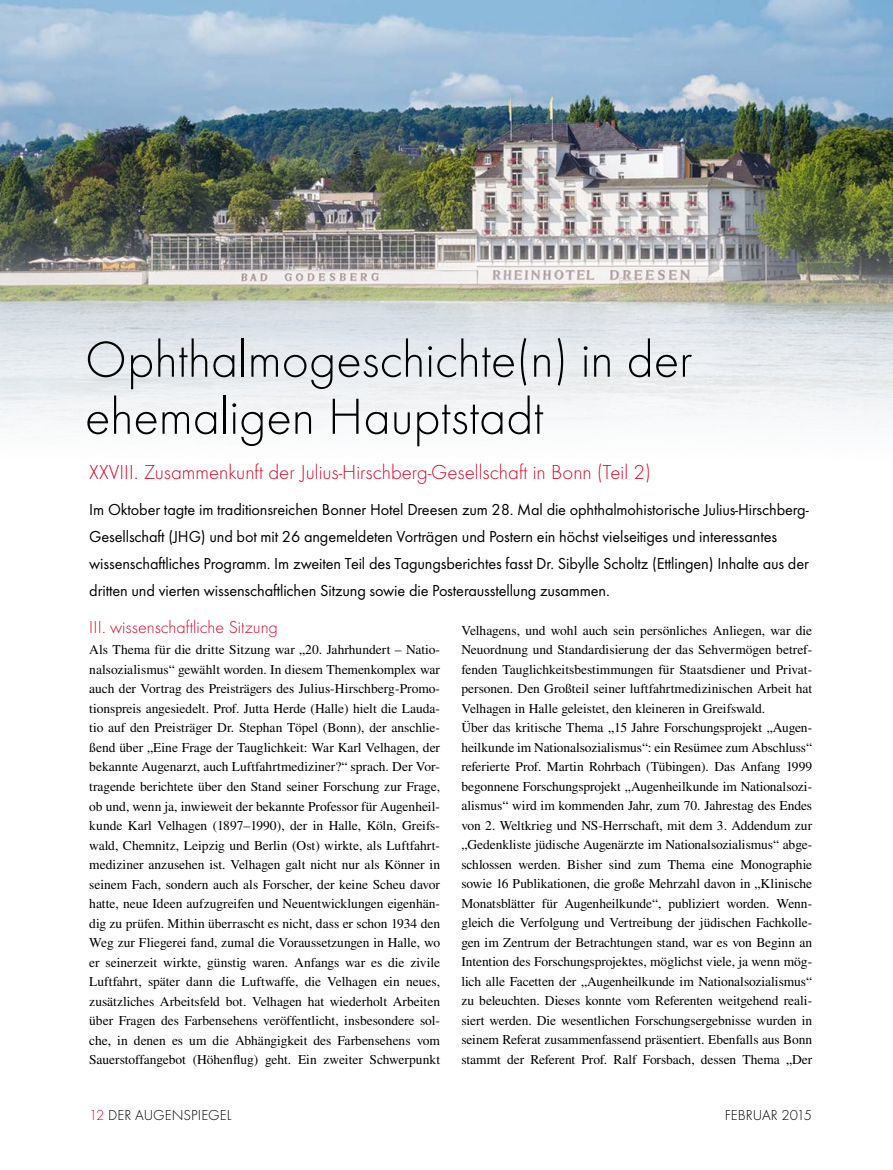
<style>
.page{position:relative;width:893px;height:1170px;background:#fff}
.page>*{position:absolute;margin:0;border:0;box-sizing:border-box;transform-origin:0 0}
.t1{font:300 52.5px/57px "Function";color:#000}
.t2{font:300 21px "Function";color:#d50827}
.t3{font:300 18px "Function";color:#d50827}
.t4{font:16.5px/27px "Function";letter-spacing:-.01em;color:#000}
.t5{font:300 15px "Function";color:#000}
.t6{font:13.5px/19.5px "Roman";letter-spacing:-.005em;color:#000;text-align:justify}
.s1{color:#d50827}
</style>
<div class="page">
<img style="left:0;top:0;width:893px;height:147px">
<img style="left:0;top:147px;width:893px;height:280px">
<h1 class="t1" style="left:85px;top:332px;width:609px">Ophthalmogeschichte(n) in der ehemaligen Hauptstadt</h1>
<h2 class="t2" style="left:89px;top:460px;width:563px">XXVIII. Zusammenkunft der Julius-Hirschberg-Gesellschaft in Bonn (Teil 2)</h2>
<p class="t4" style="left:89px;top:496px;width:721px">Im Oktober tagte im traditionsreichen Bonner Hotel Dreesen zum 28. Mal die ophthalmohistorische Julius-Hirschberg-Gesellschaft (JHG) und bot mit 26 angemeldeten Vorträgen und Postern ein höchst vielseitiges und interessantes wissenschaftliches Programm. Im zweiten Teil des Tagungsberichtes fasst Dr. Sibylle Scholtz (Ettlingen) Inhalte aus der dritten und vierten wissenschaftlichen Sitzung sowie die Posterausstellung zusammen.</p>
<h3 class="t3" style="left:89px;top:617px;width:190px">III. wissenschaftliche Sitzung</h3>
<p class="t6" style="left:89px;top:640px;width:352px">Als Thema für die dritte Sitzung war „20. Jahrhundert – Natio&shy;nalsozialismus“ gewählt worden. In diesem Themenkomplex war auch der Vortrag des Preisträgers des Julius-Hirschberg-Promo&shy;tionspreis angesiedelt. Prof. Jutta Herde (Halle) hielt die Lauda&shy;tio auf den Preisträger Dr. Stephan Töpel (Bonn), der anschlie&shy;ßend über „Eine Frage der Tauglichkeit: War Karl Velhagen, der bekannte Augenarzt, auch Luftfahrtmediziner?“ sprach. Der Vor&shy;tragende berichtete über den Stand seiner Forschung zur Frage, ob und, wenn ja, inwieweit der bekannte Professor für Augenheil&shy;kunde Karl Velhagen (1897–1990), der in Halle, Köln, Greifs&shy;wald, Chemnitz, Leipzig und Berlin (Ost) wirkte, als Luftfahrt&shy;mediziner anzusehen ist. Velhagen galt nicht nur als Könner in seinem Fach, sondern auch als Forscher, der keine Scheu davor hatte, neue Ideen aufzugreifen und Neuentwicklungen eigenhän&shy;dig zu prüfen. Mithin überrascht es nicht, dass er schon 1934 den Weg zur Fliegerei fand, zumal die Voraussetzungen in Halle, wo er seinerzeit wirkte, günstig waren. Anfangs war es die zivile Luftfahrt, später dann die Luftwaffe, die Velhagen ein neues, zusätzliches Arbeitsfeld bot. Velhagen hat wiederholt Arbeiten über Fragen des Farbensehens veröffentlicht, insbesondere sol&shy;che, in denen es um die Abhängigkeit des Farbensehens vom Sauerstoffangebot (Höhenflug) geht. Ein zweiter Schwerpunkt</p>
<p class="t6" style="left:461px;top:620px;width:352px;text-align:left">Velhagens, und wohl auch sein persönliches Anliegen, war die Neuordnung und Standardisierung der das Sehvermögen betref&shy;fenden Tauglichkeitsbestimmungen für Staatsdiener und Privat&shy;personen. Den Großteil seiner luftfahrtmedizinischen Arbeit hat Velhagen in Halle geleistet, den kleineren in Greifswald.<br>Über das kritische Thema „15 Jahre Forschungsprojekt „Augen&shy;heilkunde im Nationalsozialismus“: ein Resümee zum Abschluss“ referierte Prof. Martin Rohrbach (Tübingen). Das Anfang 1999 begonnene Forschungsprojekt „Augenheilkunde im Nationalsozi&shy;alismus“ wird im kommenden Jahr, zum 70. Jahrestag des Endes von 2. Weltkrieg und NS-Herrschaft, mit dem 3. Addendum zur „Gedenkliste jüdische Augenärzte im Nationalsozialismus“ abge&shy;schlossen werden. Bisher sind zum Thema eine Monographie sowie 16 Publikationen, die große Mehrzahl davon in „Klinische Monatsblätter für Augenheilkunde“, publiziert worden. Wenn&shy;gleich die Verfolgung und Vertreibung der jüdischen Fachkolle&shy;gen im Zentrum der Betrachtungen stand, war es von Beginn an Intention des Forschungsprojektes, möglichst viele, ja wenn mög&shy;lich alle Facetten der „Augenheilkunde im Nationalsozialismus“ zu beleuchten. Dieses konnte vom Referenten weitgehend reali&shy;siert werden. Die wesentlichen Forschungsergebnisse wurden in seinem Referat zusammenfassend präsentiert. Ebenfalls aus Bonn stammt der Referent Prof. Ralf Forsbach, dessen Thema „Der</p>
<p class="t5" style="left:89px;top:1106px;width:144px"><span class="s1">12</span> Der Augenspi egeL</p>
<p class="t5" style="left:725px;top:1106px;width:89px">Februar 2015</p>
</div>
